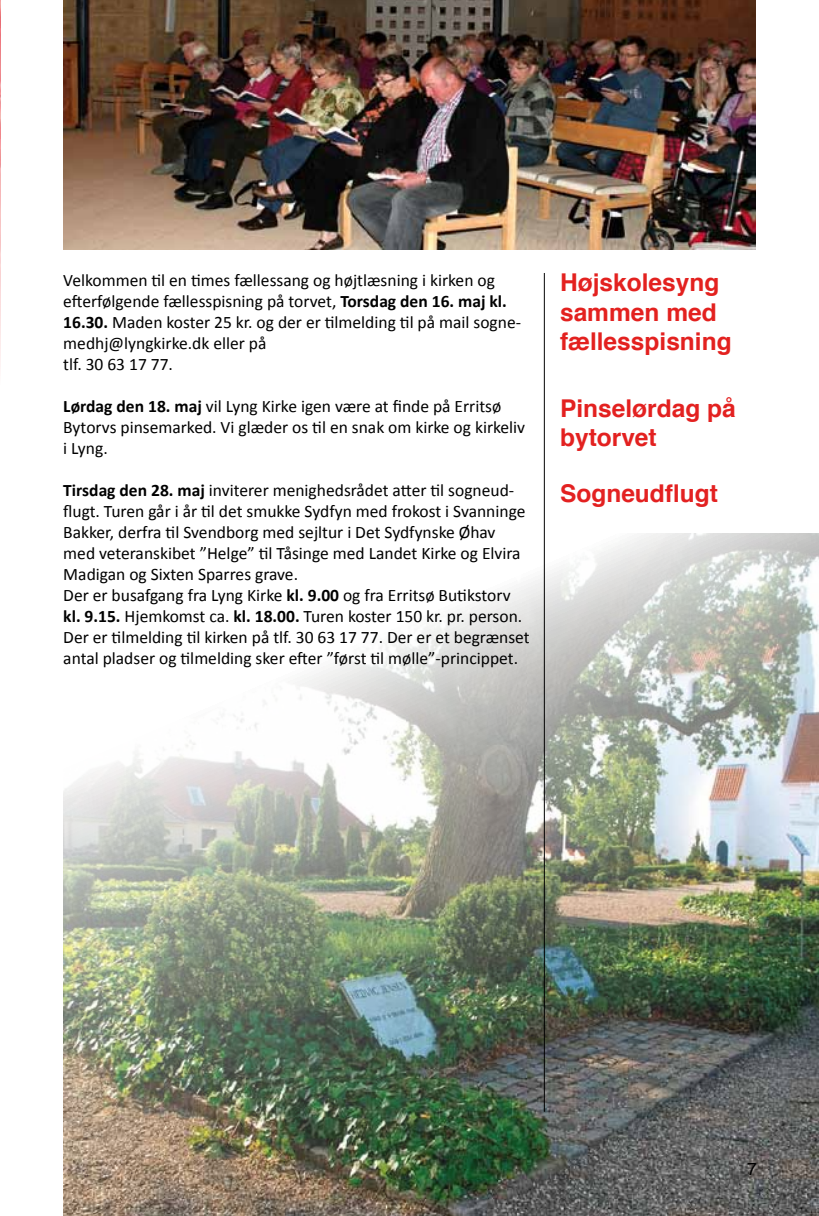
<style>
.page{position:relative;width:819px;height:1216px;background:#fff}
.page>*{position:absolute;margin:0;border:0;box-sizing:border-box;transform-origin:0 0}
.t1{font:700 24.5px/29.4px "Helvetica";color:#e3211f}
.t2{font:700 24.5px/29.4px "Helvetica";color:#e32120}
.t3{font:700 24.5px "Helvetica";color:#e32121}
.t4{font:17.5px/21px "Calibri";color:#000}
.t5{font:17.5px "Helvetica";color:#000}
.s1{font-weight:700}
</style>
<div class="page">
<img style="left:63px;top:533px;width:756px;height:682px">
<img style="left:0;top:0;width:1px;height:367px">
<hr style="left:544px;top:273px;width:1px;height:838px;background:#000">
<img style="left:63px;top:0;width:693px;height:249px">
<p class="t4" style="left:63px;top:269px;width:459px">Velkommen til en times fællessang og højtlæsning i kirken og efterfølgende fællesspisning på torvet, <span class="s1">Torsdag den 16. maj kl.<br>16.30.</span> Maden koster 25 kr. og der er tilmelding til på mail sogne&shy;medhj@lyngkirke.dk eller på<br>tlf. 30 63 17 77.</p>
<p class="t4" style="left:63px;top:395px;width:463px"><span class="s1">Lørdag den 18. maj</span> vil Lyng Kirke igen være at finde på Erritsø<br>Bytorvs pinsemarked. Vi glæder os til en snak om kirke og kirkeliv i Lyng.</p>
<p class="t4" style="left:63px;top:479px;width:468px"><span class="s1">Tirsdag den 28. maj</span> inviterer menighedsrådet atter til sogneud&shy;flugt. Turen går i år til det smukke Sydfyn med frokost i Svanninge Bakker, derfra til Svendborg med sejltur i Det Sydfynske Øhav med veteranskibet ”Helge” til Tåsinge med Landet Kirke og Elvira Madigan og Sixten Sparres grave.<br>Der er busafgang fra Lyng Kirke <span class="s1">kl. 9.00</span> og fra Erritsø Butikstorv <span class="s1">kl. 9.15.</span> Hjemkomst ca. <span class="s1">kl. 18.00.</span> Turen koster 150 kr. pr. person.<br>Der er tilmelding til kirken på tlf. 30 63 17 77. Der er et begrænset antal pladser og tilmelding sker efter ”først til mølle”-princippet.</p>
<h1 class="t1" style="left:560px;top:268px;width:173px">Højskolesyng sammen med fællesspisning</h1>
<h1 class="t2" style="left:560px;top:393px;width:177px">Pinselørdag på bytorvet</h1>
<h1 class="t3" style="left:560px;top:474px;width:159px">Sogneudflugt</h1>
<p class="t5" style="left:747px;top:1155px;width:11px">7</p>
</div>
